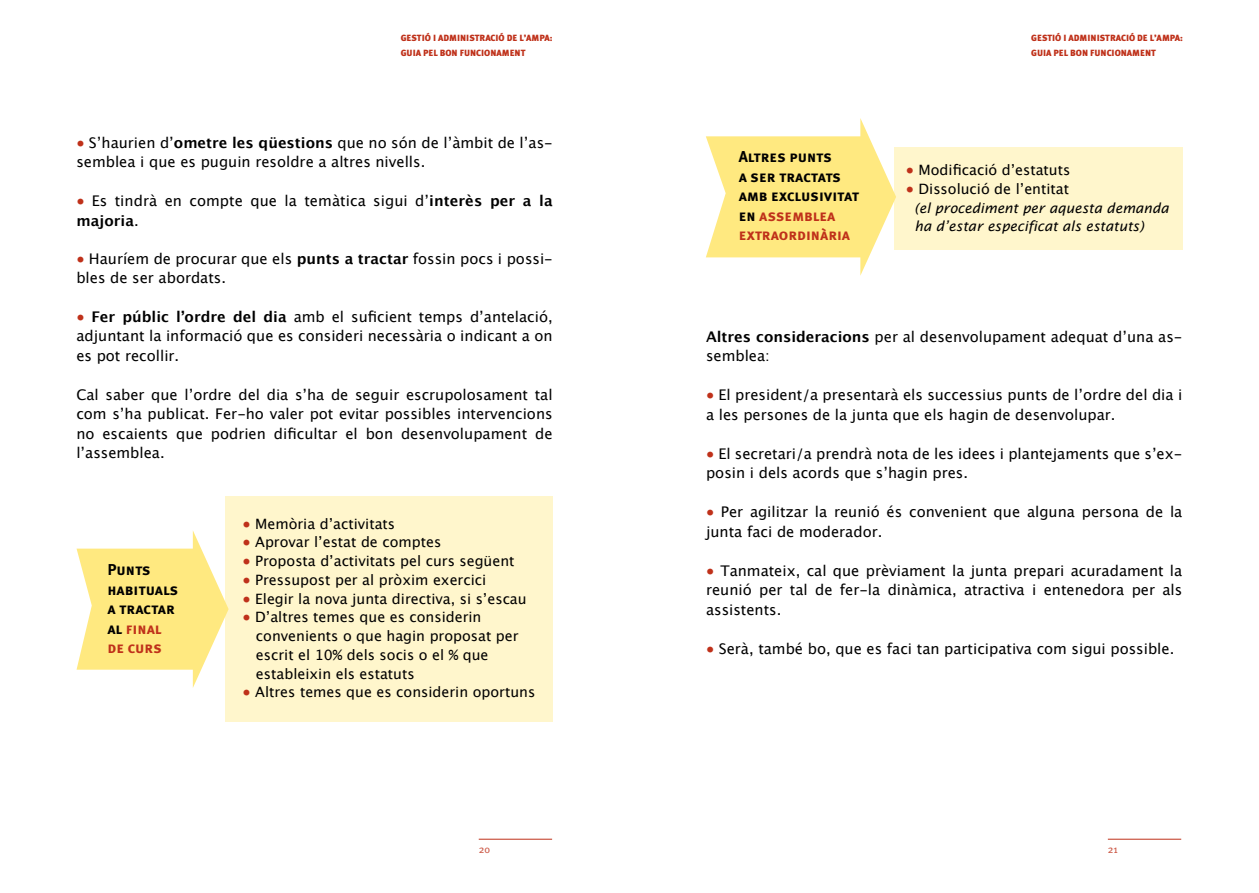
<style>
.page{position:relative;width:1259px;height:893px;background:#fff}
.page>*{position:absolute;margin:0;border:0;box-sizing:border-box;transform-origin:0 0}
.t1{font:15.75px/19.5px "Meta Plus Bold Caps";color:#000}
.t2{font:14.7px/19.5px "Lucida Grande";color:#000}
.t3{font:14.25px/18.8px "Lucida Grande";color:#000}
.t4{font:italic 13.8px/18.8px "Lucida Sans";color:#000}
.t5{font:10.5px "Meta Plus";color:#cc5a48}
.t6{font:900 9px/15px "Meta Plus";color:#bf311a}
.s1{font-size:14.25px;color:#bf311a}
.s2{font-weight:700}
.s3{color:#bf311a}
</style>
<div class="page">
<div style="left:225px;top:496px;width:328px;height:226px;background:#fff6cc"></div>
<svg style="left:77px;top:530px;width:152px;height:158px"></svg>
<div style="left:894px;top:148px;width:288px;height:102px;background:#fff6cc"></div>
<hr style="left:479px;top:839px;width:73px;height:1px;background:#bf311a">
<hr style="left:1108px;top:839px;width:73px;height:1px;background:#bf311a">
<svg style="left:706px;top:118px;width:190px;height:158px"></svg>
<p class="t6" style="left:401px;top:30px;width:153px">GESTIÓ I ADMINISTRACIÓ DE L’AMPA:<br>GUiA PEL BON FU NCIONAMENT</p>
<p class="t2" style="left:76px;top:133px;width:478px"><span class="s1">●</span> S’haurien d’<span class="s2">ometre les qüestions</span> que no són de l’àmbit de l’as&shy;semblea i que es puguin resoldre a altres nivells.</p>
<p class="t2" style="left:76px;top:191px;width:478px"><span class="s1">●</span> Es tindrà en compte que la temàtica sigui d’<span class="s2">interès per a la majoria</span>.</p>
<p class="t2" style="left:76px;top:249px;width:478px"><span class="s1">●</span> Hauríem de procurar que els <span class="s2">punts a tractar</span> fossin pocs i possi&shy;bles de ser abordats.</p>
<p class="t2" style="left:76px;top:307px;width:478px;text-align:justify"><span class="s1">●</span> <span class="s2">Fer públic l’ordre del dia</span> amb el suficient temps d’antelació, adjuntant la informació que es consideri necessària o indicant a on es pot recollir.</p>
<p class="t2" style="left:76px;top:385px;width:478px;text-align:justify">Cal saber que l’ordre del dia s’ha de seguir escrupolosament tal com s’ha publicat. Fer-ho valer pot evitar possibles intervencions no escaients que podrien dificultar el bon desenvolupament de l’assemblea.</p>
<p class="t1" style="left:107px;top:560px;width:72px">Punts habituals a tractar al <span class="s3">final de curs</span></p>
<p class="t3" style="left:242px;top:514px;width:154px"><span class="s3">●</span> Memòria d’activitats</p>
<p class="t3" style="left:242px;top:533px;width:200px"><span class="s3">●</span> Aprovar l’estat de comptes</p>
<p class="t3" style="left:242px;top:552px;width:274px"><span class="s3">●</span> Proposta d’activitats pel curs següent</p>
<p class="t3" style="left:242px;top:571px;width:245px"><span class="s3">●</span> Pressupost per al pròxim exercici</p>
<p class="t3" style="left:242px;top:589px;width:286px"><span class="s3">●</span> Elegir la nova junta directiva, si s’escau</p>
<p class="t3" style="left:256px;top:608px;width:264px;text-indent:-14px"><span class="s3">●</span> D’altres temes que es considerin convenients o que hagin proposat per escrit el 10% dels socis o el % que estableixin els estatuts</p>
<p class="t3" style="left:242px;top:683px;width:294px"><span class="s3">●</span> Altres temes que es considerin oportuns</p>
<p class="t1" style="left:739px;top:147px;width:122px">Altres punts<br>a ser tractats amb exclusivitat en <span class="s3">assemblea extraordinària</span></p>
<p class="t6" style="left:1031px;top:30px;width:153px">GESTIÓ I ADMINISTRACIÓ DE L’AMPA:<br>GUiA PEL BON FU NCIONAMENT</p>
<p class="t3" style="left:906px;top:161px;width:166px"><span class="s3">●</span> Modificació d’estatuts</p>
<p class="t3" style="left:906px;top:180px;width:165px"><span class="s3">●</span> Dissolució de l’entitat</p>
<p class="t4" style="left:914px;top:198px;width:256px">(el procediment per aquesta demanda ha d’estar especificat als estatuts)</p>
<p class="t2" style="left:706px;top:327px;width:478px"><span class="s2">Altres consideracions</span> per al desenvolupament adequat d’una as&shy;semblea:</p>
<p class="t2" style="left:706px;top:386px;width:478px"><span class="s1">●</span> El president/a presentarà els successius punts de l’ordre del dia i a les persones de la junta que els hagin de desenvolupar.</p>
<p class="t2" style="left:706px;top:444px;width:478px"><span class="s1">●</span> El secretari/a prendrà nota de les idees i plantejaments que s’ex&shy;posin i dels acords que s’hagin pres.</p>
<p class="t2" style="left:706px;top:503px;width:478px"><span class="s1">●</span> Per agilitzar la reunió és convenient que alguna persona de la junta faci de moderador.</p>
<p class="t2" style="left:706px;top:561px;width:478px;text-align:justify"><span class="s1">●</span> Tanmateix, cal que prèviament la junta prepari acuradament la reunió per tal de fer-la dinàmica, atractiva i entenedora per als assistents.</p>
<p class="t2" style="left:706px;top:639px;width:470px"><span class="s1">●</span> Serà, també bo, que es faci tan participativa com sigui possible.</p>
<p class="t5" style="left:479px;top:844px;width:13px">20</p>
<p class="t5" style="left:1107px;top:844px;width:11px">21</p>
</div>
